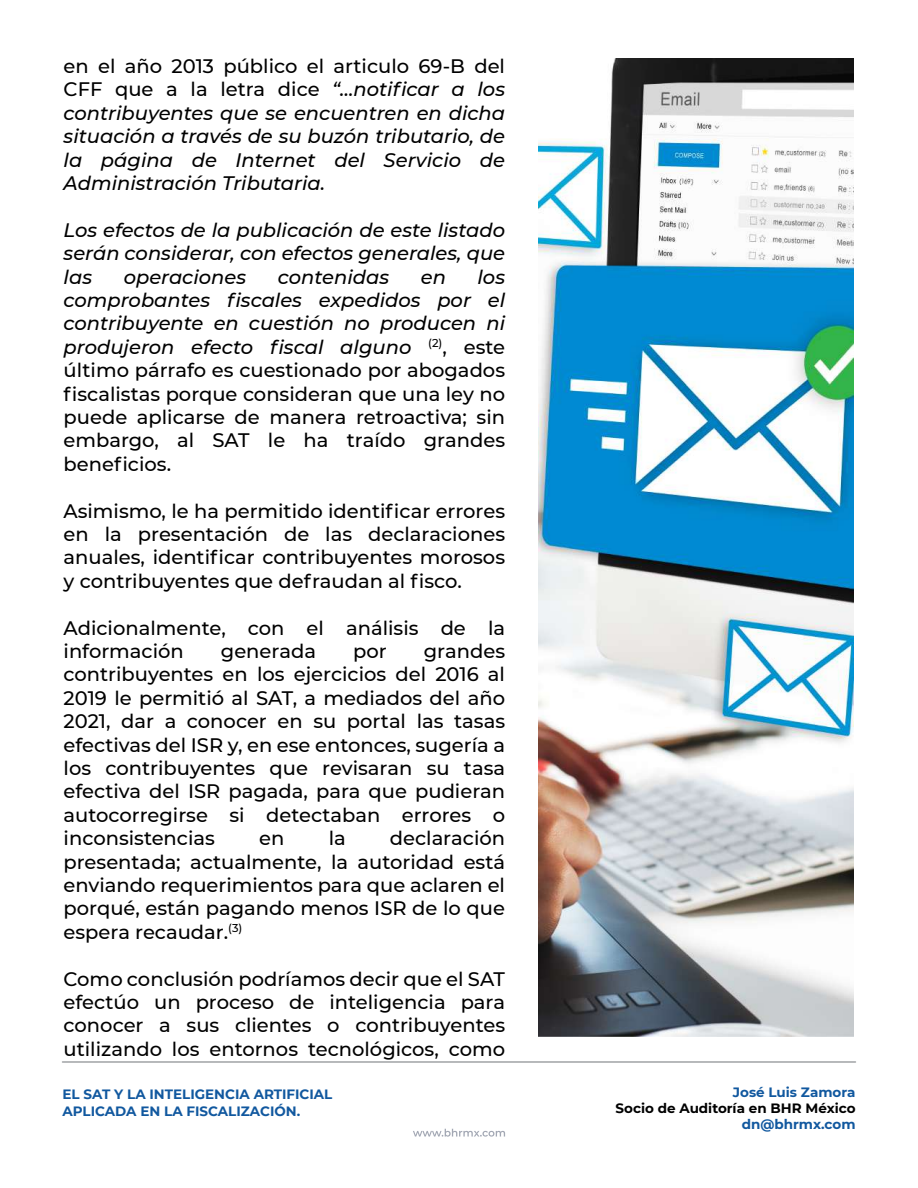
<style>
.page{position:relative;width:918px;height:1188px;background:#fff}
.page>*{position:absolute;margin:0;border:0;box-sizing:border-box;transform-origin:0 0}
.t1{font:500 19.5px/23.4px "Montserrat";color:#000;text-align:justify}
.t2{font:italic 500 19.5px/23.4px "Montserrat";color:#000;text-align:justify}
.t3{font:700 13.5px/16.2px "Montserrat";color:#11589f}
.t4{font:700 13.5px "Montserrat";color:#000}
.s1{font-style:normal}
.s2{font-style:italic}
</style>
<div class="page">
<hr style="left:62px;top:1061px;width:794px;height:2px;background:#a0a3a5">
<svg style="left:413px;top:1129px;width:92px;height:8px"></svg>
<img style="left:538px;top:59px;width:316px;height:978px">
<p class="t2" style="left:64px;top:54px;width:443px"><span class="s1">en el año 2013 público el articulo 69-B del CFF que a la letra dice</span> “…notificar a los contribuyentes que se encuentren en dicha situación a través de su buzón tributario, de la página de Internet del Servicio de Administración Tributaria.</p>
<p class="t2" style="left:64px;top:217px;width:443px">Los efectos de la publicación de este listado serán considerar, con efectos generales, que las</p>
<p class="t2" style="left:124px;top:264px;width:124px">operaciones</p>
<p class="t2" style="left:278px;top:264px;width:113px">contenidas</p>
<p class="t2" style="left:421px;top:264px;width:27px">en</p>
<p class="t1" style="left:64px;top:264px;width:443px;text-indent:414px"><span class="s2">los comprobantes fiscales expedidos por el contribuyente en cuestión no producen ni produjeron efecto fiscal alguno</span> <sup>(2)</sup>, este último párrafo es cuestionado por abogados fiscalistas porque consideran que una ley no puede aplicarse de manera retroactiva; sin embargo, al SAT le ha traído grandes beneficios.</p>
<p class="t1" style="left:64px;top:498px;width:443px">Asimismo, le ha permitido identificar errores en la presentación de las declaraciones anuales, identificar contribuyentes morosos y contribuyentes que defraudan al fisco.</p>
<p class="t1" style="left:64px;top:615px;width:443px">Adicionalmente, con el análisis de la información</p>
<p class="t1" style="left:64px;top:639px;width:443px;text-indent:360px">grandes contribuyentes en los ejercicios del 2016 al 2019 le permitió al SAT, a mediados del año 2021, dar a conocer en su portal las tasas efectivas del ISR y, en ese entonces, sugería a los contribuyentes que revisaran su tasa efectiva del ISR pagada, para que pudieran autocorregirse si detectaban errores o inconsistencias</p>
<p class="t1" style="left:221px;top:639px;width:97px">generada</p>
<p class="t1" style="left:353px;top:639px;width:35px">por</p>
<p class="t1" style="left:64px;top:826px;width:443px;text-indent:326px">declaración presentada; actualmente, la autoridad está enviando requerimientos para que aclaren el porqué, están pagando menos ISR de lo que espera recaudar.<sup>(3)</sup></p>
<p class="t1" style="left:64px;top:966px;width:443px">Como conclusión podríamos decir que el SAT efectúo un proceso de inteligencia para conocer a sus clientes o contribuyentes utilizando los entornos tecnológicos, como</p>
<p class="t1" style="left:259px;top:826px;width:27px">en</p>
<p class="t1" style="left:329px;top:826px;width:19px">la</p>
<p class="t3" style="left:62px;top:1086px;width:271px">EL SAT Y LA INTELIGENCIA ARTIFICIAL<br>APLICADA EN LA FISCALIZACIÓN.</p>
<p class="t3" style="left:733px;top:1084px;width:124px">José Luis Zamora</p>
<p class="t4" style="left:616px;top:1099px;width:241px">Socio de Auditoría en BHR México</p>
<p class="t3" style="left:742px;top:1116px;width:115px">dn@bhrmx.com</p>
</div>
